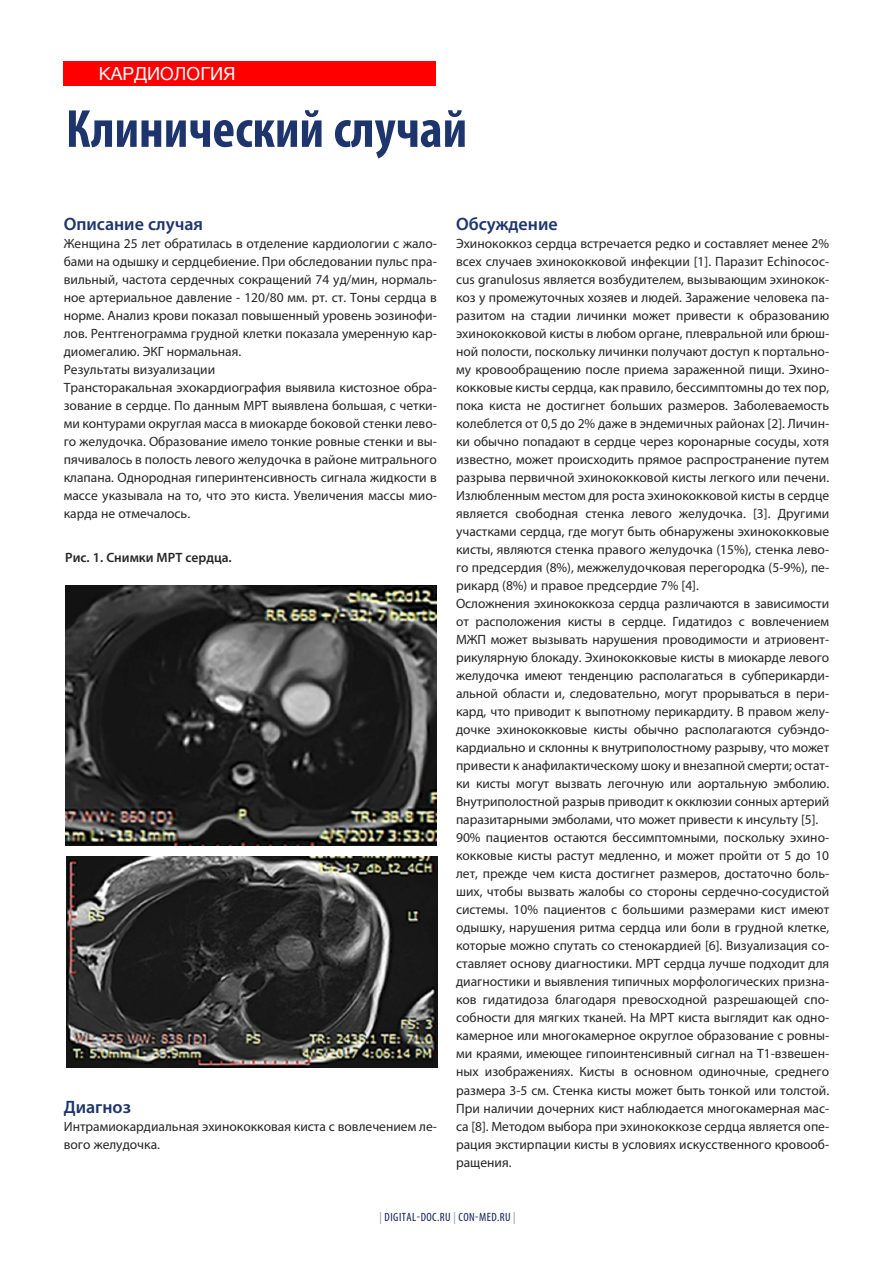
<style>
.page{position:relative;width:893px;height:1263px;background:#fff}
.page>*{position:absolute;margin:0;border:0;box-sizing:border-box;transform-origin:0 0}
.t1{font:700 condensed 54px "Myriad Pro";color:#1d356c}
.t2{font:600 18px "Myriad Pro";color:#1d356c}
.t3{font:18px "Helvetica Neue";color:#fff}
.t4{font:13.5px/18px "Myriad Pro";color:#272526}
.t5{font:600 13.5px "Myriad Pro";color:#272526}
.t6{font:condensed 12px "Myriad Pro";letter-spacing:.04em;color:#11245a}
.s1{color:#8892ac}
</style>
<div class="page">
<div style="left:63px;top:61px;width:373px;height:25px;background:#f00"></div>
<img style="left:66px;top:585px;width:371px;height:261px">
<img style="left:67px;top:857px;width:371px;height:211px">
<h2 class="t3" style="left:99px;top:63px;width:138px">кардиология</h2>
<h1 class="t1" style="left:66px;top:109px;width:403px">Клинический случай</h1>
<h2 class="t2" style="left:64px;top:218px;width:141px">Описание случая</h2>
<p class="t4" style="left:64px;top:236px;width:375px">Женщина 25 лет обратилась в отделение кардиологии с жало&shy;бами на одышку и сердцебиение. При обследовании пульс пра&shy;вильный, частота сердечных сокращений 74 уд/мин, нормаль&shy;ное артериальное давление - 120/80 мм. рт. ст. Тоны сердца в норме. Анализ крови показал повышенный уровень эозинофи&shy;лов. Рентгенограмма грудной клетки показала умеренную кар&shy;диомегалию. ЭКГ нормальная.<br>Результаты визуализации<br>Трансторакальная эхокардиография выявила кистозное обра&shy;зование в сердце. По данным МРТ выявлена большая, с четки&shy;ми контурами округлая масса в миокарде боковой стенки лево&shy;го желудочка. Образование имело тонкие ровные стенки и вы&shy;пячивалось в полость левого желудочка в районе митрального клапана. Однородная гиперинтенсивность сигнала жидкости в массе указывала на то, что это киста. Увеличения массы мио&shy;карда не отмечалось.</p>
<p class="t5" style="left:65px;top:552px;width:168px">Рис. 1. Снимки МРТ сердца.</p>
<h2 class="t2" style="left:64px;top:1100px;width:69px">Диагноз</h2>
<p class="t4" style="left:64px;top:1118px;width:375px">Интрамиокардиальная эхинококковая киста с вовлечением ле&shy;вого желудочка.</p>
<h2 class="t2" style="left:456px;top:218px;width:103px">Обсуждение</h2>
<p class="t4" style="left:456px;top:236px;width:375px">Эхинококкоз сердца встречается редко и составляет менее 2% всех случаев эхинококковой инфекции [1]. Паразит Echinococ&shy;cus granulosus является возбудителем, вызывающим эхинокок&shy;коз у промежуточных хозяев и людей. Заражение человека па&shy;разитом на стадии личинки может привести к образованию эхинококковой кисты в любом органе, плевральной или брюш&shy;ной полости, поскольку личинки получают доступ к портально&shy;му кровообращению после приема зараженной пищи. Эхино&shy;кокковые кисты сердца, как правило, бессимптомны до тех пор, пока киста не достигнет больших размеров. Заболеваемость колеблется от 0,5 до 2% даже в эндемичных районах [2]. Личин&shy;ки обычно попадают в сердце через коронарные сосуды, хотя известно, может происходить прямое распространение путем разрыва первичной эхинококковой кисты легкого или печени.<br>Излюбленным местом для роста эхинококковой кисты в сердце является свободная стенка левого желудочка. [3]. Другими участками сердца, где могут быть обнаружены эхинококковые кисты, являются стенка правого желудочка (15%), стенка лево&shy;го предсердия (8%), межжелудочковая перегородка (5-9%), пе&shy;рикард (8%) и правое предсердие 7% [4].<br>Осложнения эхинококкоза сердца различаются в зависимости от расположения кисты в сердце. Гидатидоз с вовлечением МЖП может вызывать нарушения проводимости и атриовент&shy;рикулярную блокаду. Эхинококковые кисты в миокарде левого желудочка имеют тенденцию располагаться в субперикарди&shy;альной области и, следовательно, могут прорываться в пери&shy;кард, что приводит к выпотному перикардиту. В правом желу&shy;дочке эхинококковые кисты обычно располагаются субэндо&shy;кардиально и склонны к внутриполостному разрыву, что может привести к анафилактическому шоку и внезапной смерти; остат&shy;ки кисты могут вызвать легочную или аортальную эмболию.<br>Внутриполостной разрыв приводит к окклюзии сонных артерий паразитарными эмболами, что может привести к инсульту [5].<br>90% пациентов остаются бессимптомными, поскольку эхино&shy;кокковые кисты растут медленно, и может пройти от 5 до 10 лет, прежде чем киста достигнет размеров, достаточно боль&shy;ших, чтобы вызвать жалобы со стороны сердечно-сосудистой системы. 10% пациентов с большими размерами кист имеют одышку, нарушения ритма сердца или боли в грудной клетке, которые можно спутать со стенокардией [6]. Визуализация со&shy;ставляет основу диагностики. МРТ сердца лучше подходит для диагностики и выявления типичных морфологических призна&shy;ков гидатидоза благодаря превосходной разрешающей спо&shy;собности для мягких тканей. На МРТ киста выглядит как одно&shy;камерное или многокамерное округлое образование с ровны&shy;ми краями, имеющее гипоинтенсивный сигнал на Т1-взвешен&shy;ных изображениях. Кисты в основном одиночные, среднего размера 3-5 см. Стенка кисты может быть тонкой или толстой.<br>При наличии дочерних кист наблюдается многокамерная мас&shy;са [8]. Методом выбора при эхинококкозе сердца является опе&shy;рация экстирпации кисты в условиях искусственного кровооб&shy;ращения.</p>
<p class="t6" style="left:380px;top:1213px;width:138px"><span class="s1">|</span> DIGITAL-DOC.RU <span class="s1">|</span> CON-MED.RU <span class="s1">|</span></p>
</div>
